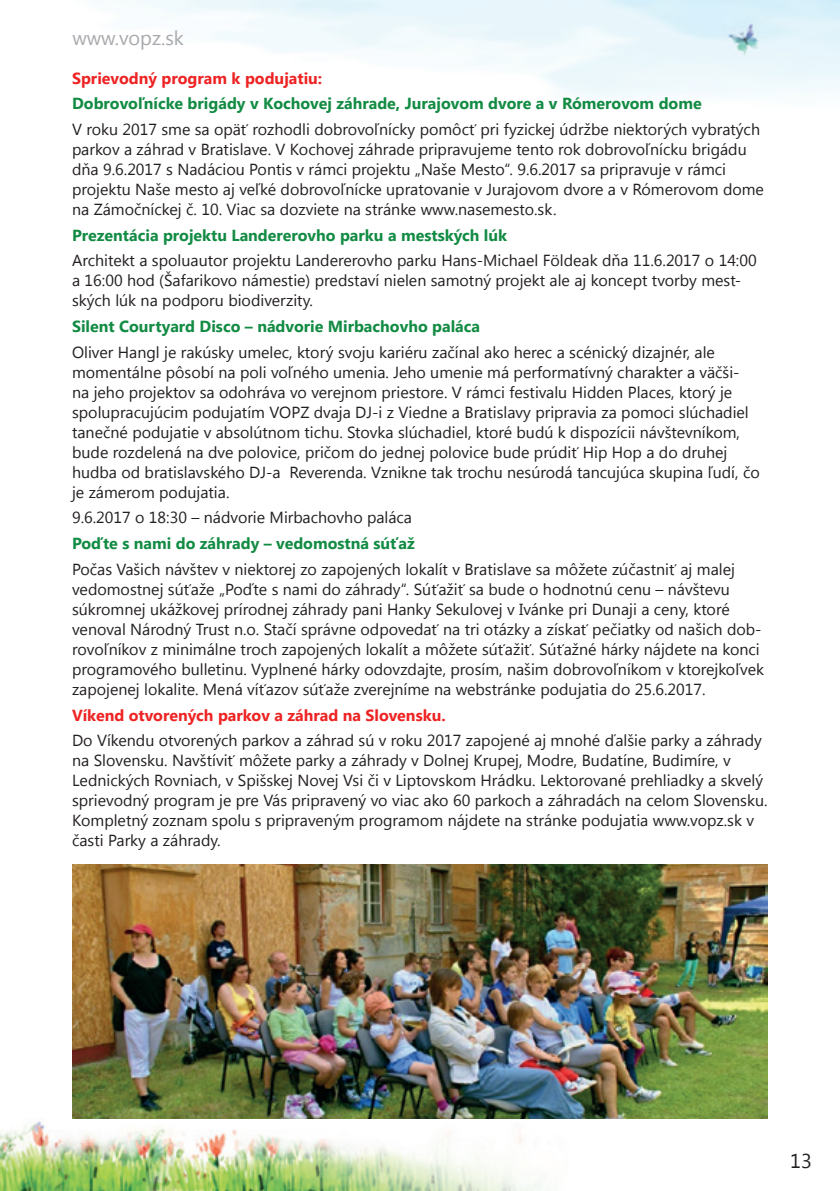
<style>
.page{position:relative;width:840px;height:1191px;background:#fff}
.page>*{position:absolute;margin:0;border:0;box-sizing:border-box;transform-origin:0 0}
.t1{font:20px "Segoe UI";color:#a8a9ad}
.t2{font:20px "Segoe UI";color:#231f20}
.t3{font:16px/20px "Segoe UI";color:#231f20}
.t4{font:700 16px "Segoe UI";color:#128b43}
.t5{font:700 16px "Segoe UI";color:#ee2323}
</style>
<div class="page">
<img style="left:0;top:1121px;width:542px;height:70px">
<img style="left:715px;top:15px;width:53px;height:46px">
<img style="left:72px;top:865px;width:695px;height:254px">
<p class="t1" style="left:72px;top:24px;width:113px">www.vopz.sk</p>
<p class="t5" style="left:72px;top:67px;width:251px">Sprievodný program k podujatiu:</p>
<p class="t4" style="left:72px;top:92px;width:631px">Dobrovoľnícke brigády v Kochovej záhrade, Jurajovom dvore a v Rómerovom dome</p>
<p class="t3" style="left:72px;top:119px;width:693px">V roku 2017 sme sa opäť rozhodli dobrovoľnícky pomôcť pri fyzickej údržbe niektorých vybratých parkov a záhrad v Bratislave. V Kochovej záhrade pripravujeme tento rok dobrovoľnícku brigádu dňa 9.6.2017 s Nadáciou Pontis v rámci projektu „Naše Mesto“. 9.6.2017 sa pripravuje v rámci projektu Naše mesto aj veľké dobrovoľnícke upratovanie v Jurajovom dvore a v Rómerovom dome na Zámočníckej č. 10. Viac sa dozviete na stránke www.nasemesto.sk.</p>
<p class="t4" style="left:72px;top:224px;width:436px">Prezentácia projektu Landererovho parku a mestských lúk</p>
<p class="t3" style="left:72px;top:250px;width:685px">Architekt a spoluautor projektu Landererovho parku Hans-Michael Földeak dňa 11.6.2017 o 14:00 a 16:00 hod (Šafarikovo námestie) predstaví nielen samotný projekt ale aj koncept tvorby mest&shy;ských lúk na podporu biodiverzity.</p>
<p class="t4" style="left:72px;top:315px;width:409px">Silent Courtyard Disco – nádvorie Mirbachovho paláca</p>
<p class="t3" style="left:72px;top:341px;width:688px">Oliver Hangl je rakúsky umelec, ktorý svoju kariéru začínal ako herec a scénický dizajnér, ale momentálne pôsobí na poli voľného umenia. Jeho umenie má performatívný charakter a väčši&shy;na jeho projektov sa odohráva vo verejnom priestore. V rámci festivalu Hidden Places, ktorý je spolupracujúcim podujatím VOPZ dvaja DJ-i z Viedne a Bratislavy pripravia za pomoci slúchadiel tanečné podujatie v absolútnom tichu. Stovka slúchadiel, ktoré budú k dispozícii návštevníkom, bude rozdelená na dve polovice, pričom do jednej polovice bude prúdiť Hip Hop a do druhej hudba od bratislavského DJ-a Reverenda. Vznikne tak trochu nesúrodá tancujúca skupina ľudí, čo je zámerom podujatia.</p>
<p class="t3" style="left:72px;top:507px;width:341px">9.6.2017 o 18:30 – nádvorie Mirbachovho paláca</p>
<p class="t4" style="left:72px;top:532px;width:344px">Poďte s nami do záhrady – vedomostná súťaž</p>
<p class="t3" style="left:72px;top:558px;width:693px">Počas Vašich návštev v niektorej zo zapojených lokalít v Bratislave sa môžete zúčastniť aj malej vedomostnej súťaže „Poďte s nami do záhrady“. Súťažiť sa bude o hodnotnú cenu – návštevu súkromnej ukážkovej prírodnej záhrady pani Hanky Sekulovej v Ivánke pri Dunaji a ceny, ktoré venoval Národný Trust n.o. Stačí správne odpovedať na tri otázky a získať pečiatky od našich dob&shy;rovoľníkov z minimálne troch zapojených lokalít a môžete súťažiť. Súťažné hárky nájdete na konci programového bulletinu. Vyplnené hárky odovzdajte, prosím, našim dobrovoľníkom v ktorejkoľvek zapojenej lokalite. Mená víťazov súťaže zverejníme na webstránke podujatia do 25.6.2017.</p>
<p class="t5" style="left:72px;top:703px;width:375px">Víkend otvorených parkov a záhrad na Slovensku.</p>
<p class="t3" style="left:72px;top:730px;width:696px">Do Víkendu otvorených parkov a záhrad sú v roku 2017 zapojené aj mnohé ďalšie parky a záhrady na Slovensku. Navštíviť môžete parky a záhrady v Dolnej Krupej, Modre, Budatíne, Budimíre, v Lednických Rovniach, v Spišskej Novej Vsi či v Liptovskom Hrádku. Lektorované prehliadky a skvelý sprievodný program je pre Vás pripravený vo viac ako 60 parkoch a záhradách na celom Slovensku.<br>Kompletný zoznam spolu s pripraveným programom nájdete na stránke podujatia www.vopz.sk v časti Parky a záhrady.</p>
<p class="t2" style="left:789px;top:1147px;width:23px">13</p>
</div>
